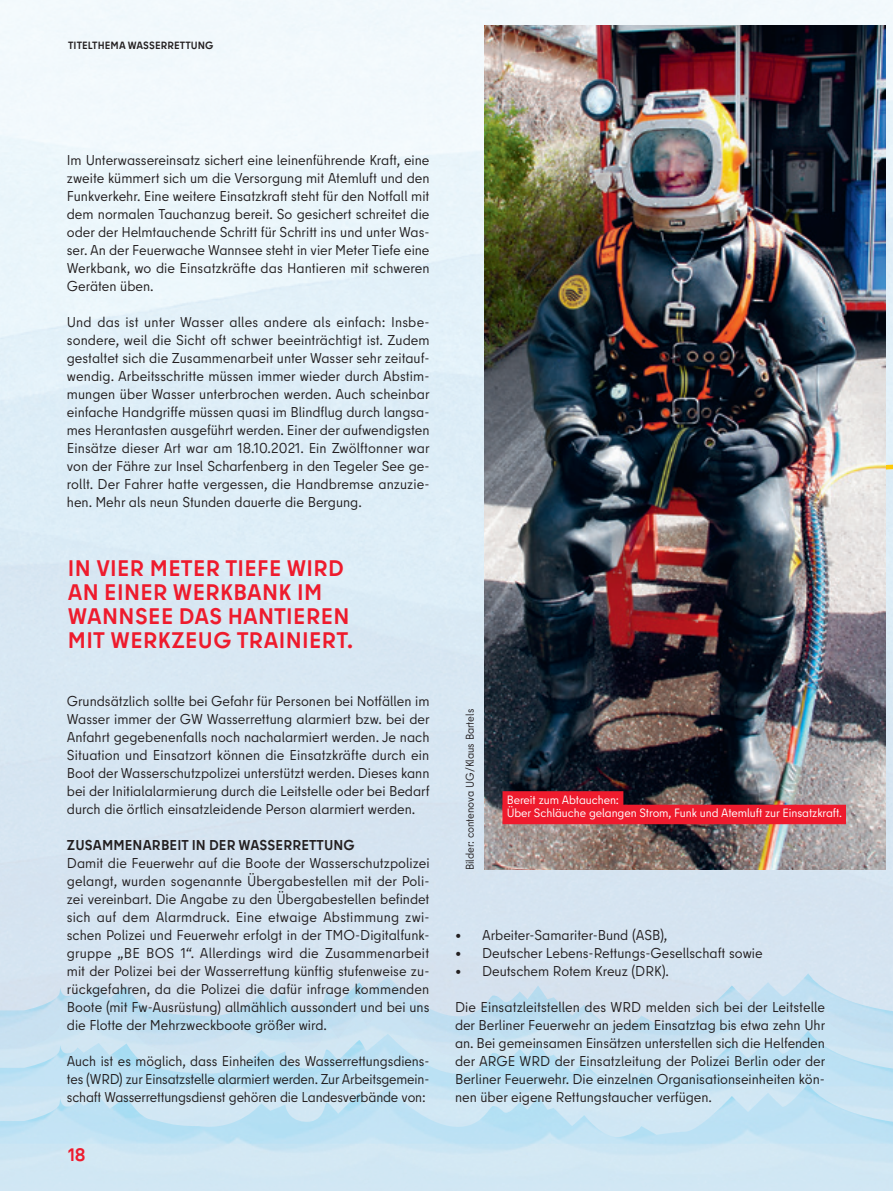
<style>
.page{position:relative;width:893px;height:1191px;background:#fff}
.page>*{position:absolute;margin:0;border:0;box-sizing:border-box;transform-origin:0 0}
.Zitat_versal_Rot{font:700 22.5px/24px "Berlin Type";letter-spacing:.015em;color:#ee1b2d}
.t1{font:700 18px "Berlin Type";color:#ee1b2d}
.Fließtext{font:14.25px/18px "Berlin Type";color:#231f20;text-align:justify}
.Zwischenheadline{font:700 14.25px "Berlin Type";letter-spacing:.01em;color:#231f20}
.BU_hinterlegt{font:12px "Berlin Type";letter-spacing:-.005em;color:#fff}
.t2{font:11.25px "Berlin Type";color:#231f20;scale:.96 1}
.t3{font:700 10.5px "Berlin Type";letter-spacing:.01em;color:#231f20}
</style>
<div class="page">
<img style="left:0;top:0;width:893px;height:973px">
<img style="left:0;top:973px;width:893px;height:57px">
<img style="left:0;top:1030px;width:893px;height:53px">
<img style="left:0;top:1083px;width:893px;height:108px">
<svg style="left:885px;top:462px;width:8px;height:225px;background:#d9e5eb"></svg>
<img style="left:484px;top:25px;width:401px;height:844px">
<div style="left:502px;top:791px;width:121px;height:19px;background:#ee1b2d"></div>
<div style="left:502px;top:804px;width:344px;height:20px;background:#ee1b2d"></div>
<p class="t3" style="left:68px;top:39px;width:147px">TITELTHEMA WASSERRETTUNG</p>
<p class="Fließtext" style="left:67px;top:151px;width:364px">Im Unterwassereinsatz sichert eine leinenführende Kraft, eine zweite kümmert sich um die Versorgung mit Atemluft und den Funkverkehr. Eine weitere Einsatzkraft steht für den Notfall mit dem normalen Tauchanzug bereit. So gesichert schreitet die oder der Helmtauchende Schritt für Schritt ins und unter Was&shy;ser. An der Feuerwache Wannsee steht in vier Meter Tiefe eine Werkbank, wo die Einsatzkräfte das Hantieren mit schweren Geräten üben.</p>
<p class="Fließtext" style="left:67px;top:313px;width:364px">Und das ist unter Wasser alles andere als einfach: Insbe&shy;sondere, weil die Sicht oft schwer beeinträchtigt ist. Zudem gestaltet sich die Zusammenarbeit unter Wasser sehr zeitauf&shy;wendig. Arbeitsschritte müssen immer wieder durch Abstim&shy;mungen über Wasser unterbrochen werden. Auch scheinbar einfache Handgriffe müssen quasi im Blindflug durch langsa&shy;mes Herantasten ausgeführt werden. Einer der aufwendigsten Einsätze dieser Art war am 18.10.2021. Ein Zwölftonner war von der Fähre zur Insel Scharfenberg in den Tegeler See ge&shy;rollt. Der Fahrer hatte vergessen, die Handbremse anzuzie&shy;hen. Mehr als neun Stunden dauerte die Bergung.</p>
<p class="Zitat_versal_Rot" style="left:68px;top:556px;width:287px">IN VIER METER TIEFE WIRD<br>AN EINER WERKBANK IM<br>WANNSEE DAS HANTIEREN<br>MIT WERKZEUG TRAINIERT.</p>
<p class="Fließtext" style="left:67px;top:691px;width:364px">Grundsätzlich sollte bei Gefahr für Personen bei Notfällen im Wasser immer der GW Wasserrettung alarmiert bzw. bei der Anfahrt gegebenenfalls noch nachalarmiert werden. Je nach Situation und Einsatzort können die Einsatzkräfte durch ein Boot der Wasserschutzpolizei unterstützt werden. Dieses kann bei der Initialalarmierung durch die Leitstelle oder bei Bedarf durch die örtlich einsatzleidende Person alarmiert werden.</p>
<h3 class="Zwischenheadline" style="left:67px;top:835px;width:289px">ZUSAMMENARBEIT IN DER WASSERRETTUNG</h3>
<p class="Fließtext" style="left:67px;top:853px;width:364px">Damit die Feuerwehr auf die Boote der Wasserschutzpolizei gelangt, wurden sogenannte Übergabestellen mit der Poli&shy;zei vereinbart. Die Angabe zu den Übergabestellen befindet sich auf dem Alarmdruck. Eine etwaige Abstimmung zwi&shy;schen Polizei und Feuerwehr erfolgt in der TMO-Digitalfunk&shy;gruppe „BE BOS 1“. Allerdings wird die Zusammenarbeit mit der Polizei bei der Wasserrettung künftig stufenweise zu&shy;rückgefahren, da die Polizei die dafür infrage kommenden Boote (mit Fw-Ausrüstung) allmählich aussondert und bei uns die Flotte der Mehrzweckboote größer wird.</p>
<p class="Fließtext" style="left:67px;top:1051px;width:364px">Auch ist es möglich, dass Einheiten des Wasserrettungsdiens&shy;tes (WRD) zur Einsatzstelle alarmiert werden. Zur Arbeitsgemein&shy;schaft Wasserrettungsdienst gehören die Landesverbände von:</p>
<p class="t1" style="left:68px;top:1143px;width:19px">18</p>
<p class="t2" style="left:463px;top:870px;width:170px;rotate:-90deg">Bilder: contenova UG/Klaus Bartels</p>
<p class="BU_hinterlegt" style="left:507px;top:792px;width:114px">Bereit zum Abtauchen:</p>
<p class="BU_hinterlegt" style="left:507px;top:806px;width:337px">Über Schläuche gelangen Strom, Funk und Atemluft zur Einsatzkraft.</p>
<p class="Fließtext" style="left:455px;top:925px;width:214px">• Arbeiter-Samariter-Bund (ASB),</p>
<p class="Fließtext" style="left:455px;top:943px;width:309px">• Deutscher Lebens-Rettungs-Gesellschaft sowie</p>
<p class="Fließtext" style="left:455px;top:961px;width:215px">• Deutschem Rotem Kreuz (DRK).</p>
<p class="Fließtext" style="left:455px;top:997px;width:372px">Die Einsatzleitstellen des WRD melden sich bei der Leitstelle der Berliner Feuerwehr an jedem Einsatztag bis etwa zehn Uhr an. Bei gemeinsamen Einsätzen unterstellen sich die Helfenden der ARGE WRD der Einsatzleitung der Polizei Berlin oder der Berliner Feuerwehr. Die einzelnen Organisationseinheiten kön&shy;nen über eigene Rettungstaucher verfügen.</p>
</div>
